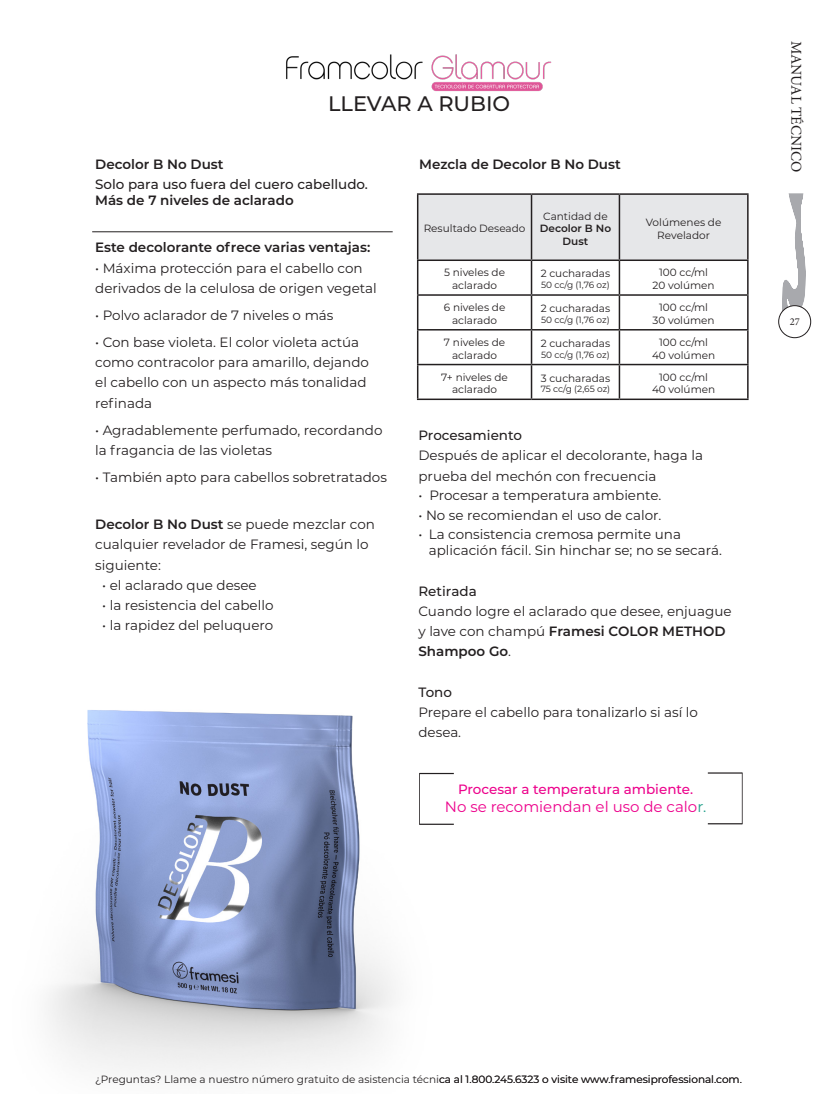
<style>
.page{position:relative;width:837px;height:1107px;background:#fff}
.page>*{position:absolute;margin:0;border:0;box-sizing:border-box;transform-origin:0 0}
.t1{font:500 21px "Montserrat";color:#231f20}
.t2{font:15px "Montserrat";color:#ed028c}
.t3{font:15px "Minion Pro";color:#231f20}
.t4{font:13.5px/20.2px "Montserrat";color:#231f20}
.t5{font:500 13.5px/16.2px "Montserrat";color:#231f20}
.t6{font:600 13.5px "Montserrat";color:#231f20}
.t7{font:500 13.5px "Montserrat";color:#ed028c}
.t8{font:10.5px/12.6px "Montserrat";color:#231f20;text-align:center}
.t9{font:600 10.5px/12.6px "Montserrat";color:#231f20;text-align:center}
.t10{font:10.5px "Minion Pro";color:#231f20}
.t11{font:9px "Montserrat";letter-spacing:-.01em;color:#231f20}
.s1{font-weight:600}
.s2{font-weight:400}
.s3{color:#1f9f89}
</style>
<div class="page">
<svg style="left:781px;top:193px;width:27px;height:120px"></svg>
<div style="left:779px;top:306px;width:32px;height:32px;background:#fff;border-radius:50%"></div>
<div style="left:778px;top:305px;width:33px;height:33px;border:1px solid #231f20;border-radius:50%"></div>
<img style="left:286px;top:54px;width:266px;height:37px">
<img style="left:48px;top:710px;width:390px;height:364px">
<hr style="left:92px;top:232px;width:301px;height:1px;background:#231f20">
<hr style="left:419px;top:773px;width:1px;height:52px;background:#231f20">
<hr style="left:419px;top:773px;width:35px;height:1px;background:#231f20">
<hr style="left:419px;top:824px;width:35px;height:1px;background:#231f20">
<hr style="left:742px;top:773px;width:1px;height:51px;background:#231f20">
<hr style="left:708px;top:823px;width:34px;height:1px;background:#231f20">
<hr style="left:708px;top:773px;width:34px;height:1px;background:#231f20">
<div style="left:418px;top:195px;width:329px;height:65px;background:#e6e7e9"></div>
<hr style="left:417px;top:193px;width:115px;height:2px;background:#231f20">
<hr style="left:417px;top:195px;width:1px;height:65px;background:#231f20">
<hr style="left:532px;top:193px;width:87px;height:2px;background:#231f20">
<hr style="left:531px;top:195px;width:1px;height:65px;background:#231f20">
<hr style="left:619px;top:193px;width:130px;height:2px;background:#231f20">
<hr style="left:619px;top:195px;width:1px;height:65px;background:#231f20">
<hr style="left:747px;top:195px;width:2px;height:65px;background:#231f20">
<hr style="left:417px;top:260px;width:115px;height:1px;background:#231f20">
<hr style="left:417px;top:261px;width:1px;height:33px;background:#231f20">
<hr style="left:532px;top:260px;width:87px;height:1px;background:#231f20">
<hr style="left:531px;top:261px;width:1px;height:33px;background:#231f20">
<hr style="left:619px;top:260px;width:130px;height:1px;background:#231f20">
<hr style="left:619px;top:261px;width:1px;height:33px;background:#231f20">
<hr style="left:747px;top:261px;width:2px;height:33px;background:#231f20">
<hr style="left:417px;top:294px;width:115px;height:2px;background:#231f20">
<hr style="left:417px;top:296px;width:1px;height:33px;background:#231f20">
<hr style="left:532px;top:294px;width:87px;height:2px;background:#231f20">
<hr style="left:531px;top:296px;width:1px;height:33px;background:#231f20">
<hr style="left:619px;top:294px;width:130px;height:2px;background:#231f20">
<hr style="left:619px;top:296px;width:1px;height:33px;background:#231f20">
<hr style="left:747px;top:296px;width:2px;height:33px;background:#231f20">
<hr style="left:417px;top:329px;width:115px;height:2px;background:#231f20">
<hr style="left:417px;top:331px;width:1px;height:33px;background:#231f20">
<hr style="left:532px;top:329px;width:87px;height:2px;background:#231f20">
<hr style="left:531px;top:331px;width:1px;height:33px;background:#231f20">
<hr style="left:619px;top:329px;width:130px;height:2px;background:#231f20">
<hr style="left:619px;top:331px;width:1px;height:33px;background:#231f20">
<hr style="left:747px;top:331px;width:2px;height:33px;background:#231f20">
<hr style="left:417px;top:364px;width:115px;height:1px;background:#231f20">
<hr style="left:417px;top:365px;width:1px;height:34px;background:#231f20">
<hr style="left:532px;top:364px;width:87px;height:1px;background:#231f20">
<hr style="left:531px;top:365px;width:1px;height:34px;background:#231f20">
<hr style="left:619px;top:364px;width:130px;height:1px;background:#231f20">
<hr style="left:619px;top:365px;width:1px;height:34px;background:#231f20">
<hr style="left:747px;top:365px;width:2px;height:34px;background:#231f20">
<hr style="left:417px;top:399px;width:115px;height:1px;background:#231f20">
<hr style="left:532px;top:399px;width:87px;height:1px;background:#231f20">
<hr style="left:619px;top:399px;width:130px;height:1px;background:#231f20">
<p class="t1" style="left:328px;top:89px;width:184px">LLEVAR A RUBIO</p>
<p class="t6" style="left:95px;top:154px;width:130px">Decolor B No Dust</p>
<p class="t5" style="left:95px;top:176px;width:274px">Solo para uso fuera del cuero cabelludo.<br><span class="s1">Más de 7 niveles de aclarado</span></p>
<p class="t6" style="left:95px;top:238px;width:277px">Este decolorante ofrece varias ventajas:</p>
<p class="t4" style="left:95px;top:257px;width:283px">• Máxima protección para el cabello con derivados de la celulosa de origen vegetal</p>
<p class="t4" style="left:95px;top:305px;width:240px">• Polvo aclarador de 7 niveles o más</p>
<p class="t4" style="left:95px;top:332px;width:275px">• Con base violeta. El color violeta actúa como contracolor para amarillo, dejando el cabello con un aspecto más tonalidad refinada</p>
<p class="t4" style="left:95px;top:419px;width:289px">• Agradablemente perfumado, recordando la fragancia de las violetas</p>
<p class="t4" style="left:95px;top:467px;width:293px">• También apto para cabellos sobretratados</p>
<p class="t4" style="left:95px;top:514px;width:281px"><span class="s1">Decolor B No Dust</span> se puede mezclar con cualquier revelador de Framesi, según lo siguiente:</p>
<p class="t4" style="left:102px;top:575px;width:156px">• el aclarado que desee</p>
<p class="t4" style="left:102px;top:595px;width:173px">• la resistencia del cabello</p>
<p class="t4" style="left:102px;top:615px;width:172px">• la rapidez del peluquero</p>
<p class="t6" style="left:419px;top:154px;width:203px">Mezcla de Decolor B No Dust</p>
<p class="t8" style="left:424px;top:222px;width:103px">Resultado Deseado</p>
<p class="t9" style="left:540px;top:209px;width:73px"><span class="s2">Cantidad de<br></span>Decolor B No<br>Dust</p>
<p class="t8" style="left:646px;top:216px;width:77px">Volúmenes de<br>Revelador</p>
<p class="t8" style="left:444px;top:266px;width:63px">5 niveles de aclarado</p>
<p class="t8" style="left:541px;top:267px;width:71px">2 cucharadas</p>
<p class="t11" style="left:541px;top:279px;width:70px">50 cc/g (1,76 oz)</p>
<p class="t8" style="left:444px;top:301px;width:63px">6 niveles de aclarado</p>
<p class="t8" style="left:541px;top:302px;width:71px">2 cucharadas</p>
<p class="t11" style="left:541px;top:314px;width:70px">50 cc/g (1,76 oz)</p>
<p class="t8" style="left:444px;top:336px;width:63px">7 niveles de aclarado</p>
<p class="t8" style="left:541px;top:336px;width:71px">2 cucharadas</p>
<p class="t11" style="left:541px;top:348px;width:70px">50 cc/g (1,76 oz)</p>
<p class="t8" style="left:441px;top:370px;width:68px">7+ niveles de aclarado</p>
<p class="t8" style="left:541px;top:371px;width:71px">3 cucharadas</p>
<p class="t11" style="left:541px;top:383px;width:71px">75 cc/g (2,65 oz)</p>
<p class="t8" style="left:653px;top:266px;width:64px">100 cc/ml<br>20 volúmen</p>
<p class="t8" style="left:653px;top:301px;width:64px">100 cc/ml<br>30 volúmen</p>
<p class="t8" style="left:652px;top:336px;width:65px">100 cc/ml<br>40 volúmen</p>
<p class="t8" style="left:652px;top:370px;width:65px">100 cc/ml<br>40 volúmen</p>
<p class="t5" style="left:418px;top:427px;width:105px">Procesamiento</p>
<p class="t4" style="left:418px;top:445px;width:286px">Después de aplicar el decolorante, haga la prueba del mechón con frecuencia</p>
<p class="t4" style="left:418px;top:485px;width:245px">• Procesar a temperatura ambiente.</p>
<p class="t4" style="left:418px;top:504px;width:244px">• No se recomiendan el uso de calor.</p>
<p class="t4" style="left:429px;top:526px;width:295px;line-height:16.2px;text-indent:-10px">• La consistencia cremosa permite una aplicación fácil. Sin hinchar se; no se secará.</p>
<p class="t5" style="left:418px;top:582px;width:60px">Retirada</p>
<p class="t4" style="left:418px;top:601px;width:315px">Cuando logre el aclarado que desee, enjuague y lave con champú <span class="s1">Framesi COLOR METHOD<br>Shampoo Go</span>.</p>
<p class="t5" style="left:418px;top:684px;width:35px">Tono</p>
<p class="t4" style="left:418px;top:702px;width:281px">Prepare el cabello para tonalizarlo si así lo desea.</p>
<p class="t7" style="left:458px;top:780px;width:237px">Procesar a temperatura ambiente.</p>
<p class="t2" style="left:445px;top:797px;width:263px">No se recomiendan el uso de calo<span class="s3">r.</span></p>
<p class="t3" style="left:806px;top:40px;width:133px;rotate:90deg">MANUAL TÉCNICO</p>
<p class="t10" style="left:790px;top:314px;width:12px">27</p>
<p class="t8" style="left:95px;top:1072px;width:648px">¿Preguntas? Llame a nuestro número gratuito de asistencia técnica al 1.800.245.6323 o visite www.framesiprofessional.com.</p>
</div>
